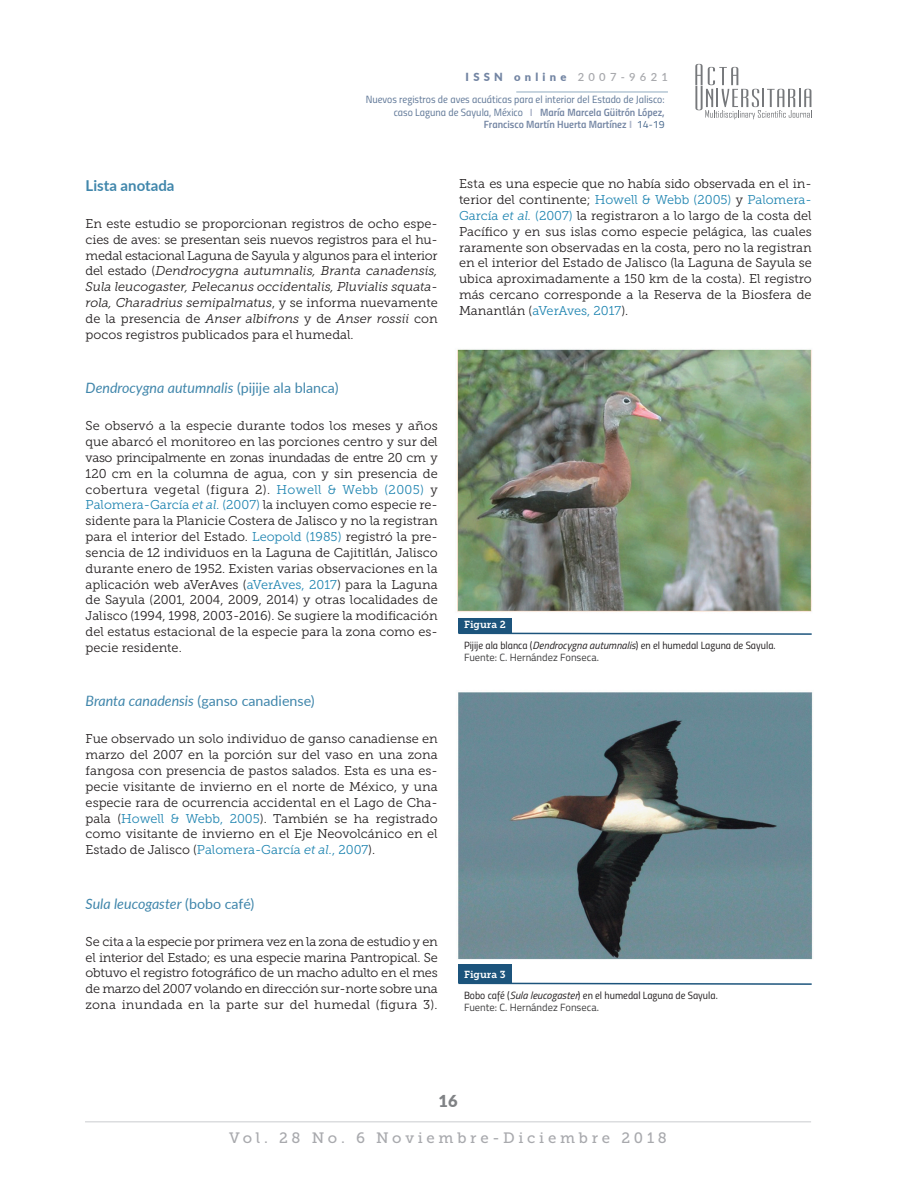
<style>
.page{position:relative;width:918px;height:1188px;background:#fff}
.page>*{position:absolute;margin:0;border:0;box-sizing:border-box;transform-origin:0 0}
.t1{font:900 16.5px "Lato";color:#808285}
.t2{font:15px "Museo Slab 500";letter-spacing:.25em;color:#a8a9ad}
.Subtítulo_2{font:700 15px "Lato";color:#4086ab}
.Subtítulo_4{font:italic 14.25px "Lato";color:#4086ab}
.Subtítulo_4-2{font:14.25px "Lato";color:#4086ab}
.Texto{font:12.75px/15.9px "Museo Slab 300";color:#231f20;text-align:justify}
.t3{font:900 11.25px "Lato";letter-spacing:.38em;color:#7385a3}
.pie_figura{font:10.5px "Titillium Regular Upright";color:#231f20}
.t4{font:10.5px/12.6px "Titillium Regular Upright";color:#5f7797;text-align:right}
.pie_figura-2{font:10.5px "Titillium";color:#3e3e3f}
.t5{font:10.5px "Titillium Semibold Upright";color:#7385a3}
.texto{font:10.2px "Museo Slab 700";color:#fff}
.s1{font-weight:600;color:#a8a9ad}
.s2{font-family:"Titillium";font-weight:700;color:#afb7ca}
.s3{font-family:"Titillium Semibold Upright";color:#7385a3}
.s4{font-family:"Titillium Regular Upright";color:#4a6a8e}
.s5{font-style:italic}
.s6{font-style:normal}
.s7{color:#2085b1}
.s8{font-style:italic;color:#2085b1}
.s9{font-family:"Titillium";font-style:italic}
</style>
<div class="page">
<hr style="left:85px;top:1121px;width:726px;height:2px;background:#dcdddf">
<svg style="left:695px;top:64px;width:117px;height:55px"></svg>
<hr style="left:516px;top:92px;width:152px;height:1px;background:#1c547c">
<div style="left:458px;top:615px;width:54px;height:18px;background:#1c547c"></div>
<svg style="left:458px;top:632px;width:354px;height:3px"></svg>
<div style="left:458px;top:965px;width:54px;height:18px;background:#1c547c"></div>
<svg style="left:458px;top:982px;width:354px;height:3px"></svg>
<img style="left:457px;top:349px;width:355px;height:269px">
<img style="left:458px;top:692px;width:355px;height:268px">
<p class="t3" style="left:466px;top:68px;width:204px">ISSN online <span class="s1">2007-9621</span></p>
<p class="t4" style="left:366px;top:93px;width:300px">Nuevos registros de aves acuáticas para el interior del Estado de Jalisco: caso Laguna de Sayula, México <span class="s2">I</span> <span class="s3">María Marcela Güitrón López,</span></p>
<p class="t5" style="left:484px;top:117px;width:182px">Francisco Martín Huerta Martínez <span class="s2">I</span> <span class="s4">14-19</span></p>
<p class="Subtítulo_2" style="left:86px;top:174px;width:90px">Lista anotada</p>
<p class="Texto" style="left:86px;top:216px;width:354px">En este estudio se proporcionan registros de ocho espe&shy;cies de aves: se presentan seis nuevos registros para el hu&shy;medal estacional Laguna de Sayula y algunos para el interior del estado (<span class="s5">Dendrocygna autumnalis, Branta canadensis, Sula leucogaster, Pelecanus occidentalis, Pluvialis squata&shy;rola, Charadrius semipalmatus</span>, y se informa nuevamente de la presencia de <span class="s5">Anser albifrons</span> y de <span class="s5">Anser rossii</span> con pocos registros publicados para el humedal.</p>
<p class="Subtítulo_4" style="left:86px;top:378px;width:254px">Dendrocygna autumnalis <span class="s6">(pijije ala blanca)</span></p>
<p class="Texto" style="left:86px;top:418px;width:354px">Se observó a la especie durante todos los meses y años que abarcó el monitoreo en las porciones centro y sur del vaso principalmente en zonas inundadas de entre 20 cm y 120 cm en la columna de agua, con y sin presencia de cobertura vegetal (figura 2). <span class="s7">Howell &amp; Webb (2005)</span> y <span class="s7">Palomera-García</span> <span class="s8">et al.</span> <span class="s7">(2007)</span> la incluyen como especie re&shy;sidente para la Planicie Costera de Jalisco y no la registran para el interior del Estado. <span class="s7">Leopold (1985)</span> registró la pre&shy;sencia de 12 individuos en la Laguna de Cajititlán, Jalisco durante enero de 1952. Existen varias observaciones en la aplicación web aVerAves (<span class="s7">aVerAves, 2017</span>) para la Laguna de Sayula (2001, 2004, 2009, 2014) y otras localidades de Jalisco (1994, 1998, 2003-2016). Se sugiere la modificación del estatus estacional de la especie para la zona como es&shy;pecie residente.</p>
<p class="Subtítulo_4-2" style="left:86px;top:691px;width:231px"><span class="s5">Branta canadensis</span> (ganso canadiense)</p>
<p class="Texto" style="left:86px;top:731px;width:354px">Fue observado un solo individuo de ganso canadiense en marzo del 2007 en la porción sur del vaso en una zona fangosa con presencia de pastos salados. Esta es una es&shy;pecie visitante de invierno en el norte de México, y una especie rara de ocurrencia accidental en el Lago de Cha&shy;pala (<span class="s7">Howell &amp; Webb, 2005</span>). También se ha registrado como visitante de invierno en el Eje Neovolcánico en el Estado de Jalisco (<span class="s7">Palomera-García</span> <span class="s8">et al.</span><span class="s7">, 2007</span>).</p>
<p class="Subtítulo_4" style="left:86px;top:893px;width:170px">Sula leucogaster <span class="s6">(bobo café)</span></p>
<p class="Texto" style="left:86px;top:934px;width:354px">Se cita a la especie por primera vez en la zona de estudio y en el interior del Estado; es una especie marina Pantropical. Se obtuvo el registro fotográfico de un macho adulto en el mes de marzo del 2007 volando en dirección sur-norte sobre una zona inundada en la parte sur del humedal (figura 3).</p>
<p class="Texto" style="left:459px;top:176px;width:354px">Esta es una especie que no había sido observada en el in&shy;terior del continente; <span class="s7">Howell &amp; Webb (2005)</span> y <span class="s7">Palomera-García</span> <span class="s8">et al.</span> <span class="s7">(2007)</span> la registraron a lo largo de la costa del Pacífico y en sus islas como especie pelágica, las cuales raramente son observadas en la costa, pero no la registran en el interior del Estado de Jalisco (la Laguna de Sayula se ubica aproximadamente a 150 km de la costa). El registro más cercano corresponde a la Reserva de la Biosfera de Manantlán (<span class="s7">aVerAves, 2017</span>).</p>
<p class="texto" style="left:464px;top:619px;width:43px">Figura 2</p>
<p class="pie_figura" style="left:464px;top:638px;width:313px">Pijije ala blanca (<span class="s9">Dendrocygna autumnalis</span>) en el humedal Laguna de Sayula.</p>
<p class="pie_figura-2" style="left:464px;top:650px;width:136px">Fuente: C. Hernández Fonseca.</p>
<p class="texto" style="left:464px;top:969px;width:43px">Figura 3</p>
<p class="pie_figura" style="left:464px;top:988px;width:255px">Bobo café (<span class="s9">Sula leucogaster</span>) en el humedal Laguna de Sayula.</p>
<p class="pie_figura-2" style="left:464px;top:1000px;width:136px">Fuente: C. Hernández Fonseca.</p>
<p class="t1" style="left:439px;top:1089px;width:21px">16</p>
<p class="t2" style="left:229px;top:1129px;width:439px">Vol. 28 No. 6 Noviembre-Diciembre 2018</p>
</div>
